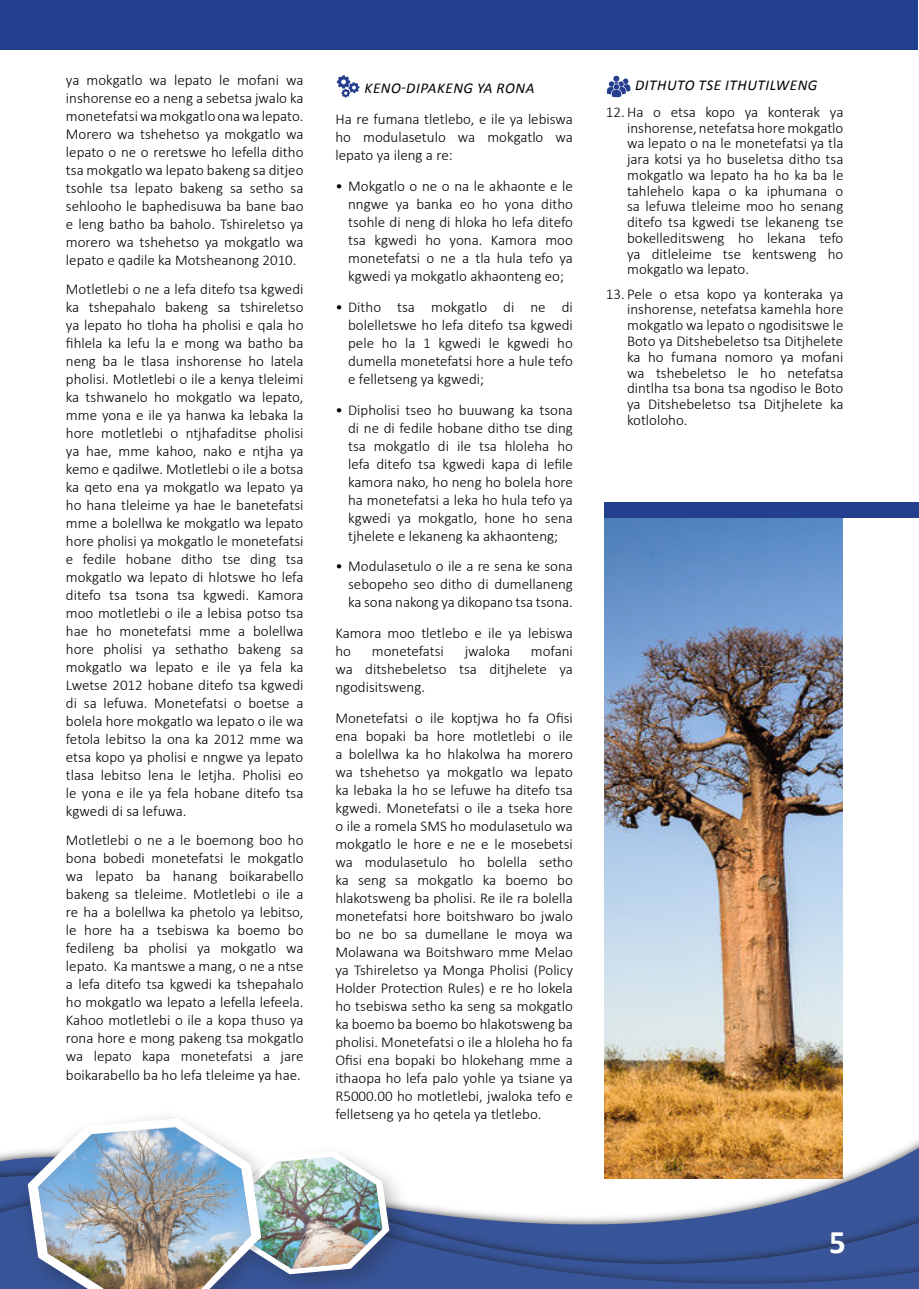
<style>
.page{position:relative;width:919px;height:1289px;background:#fff}
.page>*{position:absolute;margin:0;border:0;box-sizing:border-box;transform-origin:0 0}
.t1{font:700 33px "Calibri";color:#fff}
.BODY_TEXT{font:300 15px/18px "Calibri";color:#000;text-align:justify}
.BODY_TEXT-2{font:italic 15px "Calibri";letter-spacing:.04em;color:#000}
</style>
<div class="page">
<img style="left:604px;top:518px;width:238px;height:607px">
<svg style="left:604px;top:1125px;width:239px;height:9px;background:#e2a34b"></svg>
<img style="left:604px;top:1134px;width:314px;height:9px">
<svg style="left:604px;top:1146px;width:314px;height:7px"></svg>
<svg style="left:0;top:1160px;width:918px;height:128px;fill:#385599"></svg>
<img style="left:4px;top:1117px;width:421px;height:171px">
<svg style="left:28px;top:1118px;width:361px;height:170px"></svg>
<img style="left:253px;top:1156px;width:129px;height:112px">
<img style="left:38px;top:1127px;width:213px;height:161px">
<div style="left:0;top:0;width:917px;height:50px;background:#23408e"></div>
<svg style="left:337px;top:75px;width:22px;height:23px"></svg>
<svg style="left:606px;top:75px;width:25px;height:23px"></svg>
<svg style="left:607px;top:76px;width:23px;height:21px"></svg>
<div style="left:604px;top:502px;width:314px;height:16px;background:#23408e"></div>
<p class="BODY_TEXT" style="left:66px;top:70px;width:239px">ya mokgatlo wa lepato le mofani wa inshorense eo a neng a sebetsa jwalo ka monetefatsi wa mokgatlo ona wa lepato.<br>Morero wa tshehetso ya mokgatlo wa lepato o ne o reretswe ho lefella ditho tsa mokgatlo wa lepato bakeng sa ditjeo tsohle tsa lepato bakeng sa setho sa sehlooho le baphedisuwa ba bane bao e leng batho ba baholo. Tshireletso ya morero wa tshehetso ya mokgatlo wa lepato e qadile ka Motsheanong 2010.</p>
<p class="BODY_TEXT" style="left:66px;top:279px;width:239px">Motletlebi o ne a lefa ditefo tsa kgwedi ka tshepahalo bakeng sa tshireletso ya lepato ho tloha ha pholisi e qala ho fihlela ka lefu la e mong wa batho ba neng ba le tlasa inshorense ho latela pholisi. Motletlebi o ile a kenya tleleimi ka tshwanelo ho mokgatlo wa lepato, mme yona e ile ya hanwa ka lebaka la hore motletlebi o ntjhafaditse pholisi ya hae, mme kahoo, nako e ntjha ya kemo e qadilwe. Motletlebi o ile a botsa ka qeto ena ya mokgatlo wa lepato ya ho hana tleleime ya hae le banetefatsi mme a bolellwa ke mokgatlo wa lepato hore pholisi ya mokgatlo le monetefatsi e fedile hobane ditho tse ding tsa mokgatlo wa lepato di hlotswe ho lefa ditefo tsa tsona tsa kgwedi. Kamora moo motletlebi o ile a lebisa potso tsa hae ho monetefatsi mme a bolellwa hore pholisi ya sethatho bakeng sa mokgatlo wa lepato e ile ya fela ka Lwetse 2012 hobane ditefo tsa kgwedi di sa lefuwa. Monetefatsi o boetse a bolela hore mokgatlo wa lepato o ile wa fetola lebitso la ona ka 2012 mme wa etsa kopo ya pholisi e nngwe ya lepato tlasa lebitso lena le letjha. Pholisi eo le yona e ile ya fela hobane ditefo tsa kgwedi di sa lefuwa.</p>
<p class="BODY_TEXT" style="left:66px;top:829px;width:239px">Motletlebi o ne a le boemong boo ho bona bobedi monetefatsi le mokgatlo wa lepato ba hanang boikarabello bakeng sa tleleime. Motletlebi o ile a re ha a bolellwa ka phetolo ya lebitso, le hore ha a tsebiswa ka boemo bo fedileng ba pholisi ya mokgatlo wa lepato. Ka mantswe a mang, o ne a ntse a lefa ditefo tsa kgwedi ka tshepahalo ho mokgatlo wa lepato a lefella lefeela.<br>Kahoo motletlebi o ile a kopa thuso ya rona hore e mong pakeng tsa mokgatlo wa lepato kapa monetefatsi a jare</p>
<p class="BODY_TEXT" style="left:66px;top:1065px;width:236px">boikarabello ba ho lefa tleleime ya hae.</p>
<p class="BODY_TEXT-2" style="left:364px;top:78px;width:171px">KENO-DIPAKENG YA RONA</p>
<p class="BODY_TEXT" style="left:335px;top:109px;width:239px">Ha re fumana tletlebo, e ile ya lebiswa ho modulasetulo wa mokgatlo wa lepato ya ileng a re:</p>
<p class="BODY_TEXT" style="left:348px;top:176px;width:226px;text-indent:-13px">• Mokgatlo o ne o na le akhaonte e le nngwe ya banka eo ho yona ditho tsohle di neng di hloka ho lefa ditefo tsa kgwedi ho yona. Kamora moo monetefatsi o ne a tla hula tefo ya kgwedi ya mokgatlo akhaonteng eo;</p>
<p class="BODY_TEXT" style="left:348px;top:297px;width:226px;text-indent:-13px">• Ditho tsa mokgatlo di ne di bolelletswe ho lefa ditefo tsa kgwedi pele ho la 1 kgwedi le kgwedi ho dumella monetefatsi hore a hule tefo e felletseng ya kgwedi;</p>
<p class="BODY_TEXT" style="left:348px;top:400px;width:226px;text-indent:-13px">• Dipholisi tseo ho buuwang ka tsona di ne di fedile hobane ditho tse ding tsa mokgatlo di ile tsa hloleha ho lefa ditefo tsa kgwedi kapa di lefile kamora nako, ho neng ho bolela hore ha monetefatsi a leka ho hula tefo ya kgwedi ya mokgatlo, hone ho sena tjhelete e lekaneng ka akhaonteng;</p>
<p class="BODY_TEXT" style="left:348px;top:556px;width:226px;text-indent:-13px">• Modulasetulo o ile a re sena ke sona sebopeho seo ditho di dumellaneng ka sona nakong ya dikopano tsa tsona.</p>
<p class="BODY_TEXT" style="left:335px;top:623px;width:239px">Kamora moo tletlebo e ile ya lebiswa ho</p>
<p class="BODY_TEXT" style="left:335px;top:641px;width:239px;text-indent:195px">mofani wa ditshebeletso tsa ditjhelete ya ngodisitsweng.</p>
<p class="BODY_TEXT" style="left:335px;top:708px;width:239px">Monetefatsi o ile koptjwa ho fa Ofisi ena bopaki ba hore motletlebi o ile a bolellwa ka ho hlakolwa ha morero wa tshehetso ya mokgatlo wa lepato ka lebaka la ho se lefuwe ha ditefo tsa kgwedi. Monetefatsi o ile a tseka hore o ile a romela SMS ho modulasetulo wa mokgatlo le hore e ne e le mosebetsi wa modulasetulo ho bolella setho ka seng sa mokgatlo ka boemo bo hlakotsweng ba pholisi. Re ile ra bolella monetefatsi hore boitshwaro bo jwalo bo ne bo sa dumellane le moya wa Molawana wa Boitshwaro mme Melao ya Tshireletso ya Monga Pholisi (Policy Holder Protection Rules) e re ho lokela ho tsebiswa setho ka seng sa mokgatlo ka boemo ba boemo bo hlakotsweng ba pholisi. Monetefatsi o ile a hloleha ho fa Ofisi ena bopaki bo hlokehang mme a ithaopa ho lefa palo yohle ya tsiane ya R5000.00 ho motletlebi, jwaloka tefo e felletseng ya ho qetela ya tletlebo.</p>
<p class="BODY_TEXT" style="left:372px;top:641px;width:73px">monetefatsi</p>
<p class="BODY_TEXT" style="left:464px;top:641px;width:47px">jwaloka</p>
<p class="BODY_TEXT-2" style="left:635px;top:75px;width:184px">DITHUTO TSE ITHUTILWENG</p>
<p class="BODY_TEXT" style="left:627px;top:103px;width:218px;line-height:15.8px;text-indent:-21px">12. Ha o etsa kopo ya konterak ya inshorense, netefatsa hore mokgatlo wa lepato o na le monetefatsi ya tla jara kotsi ya ho buseletsa ditho tsa mokgatlo wa lepato ha ho ka ba le tahlehelo kapa o ka iphumana o sa lefuwa tleleime moo ho senang ditefo tsa kgwedi tse lekaneng tse bokelleditsweng ho lekana tefo ya ditleleime tse kentsweng ho mokgatlo wa lepato.</p>
<p class="BODY_TEXT" style="left:627px;top:285px;width:218px;line-height:15.8px;text-indent:-21px">13. Pele o etsa kopo ya konteraka ya inshorense, netefatsa kamehla hore mokgatlo wa lepato o ngodisitswe le Boto ya Ditshebeletso tsa Ditjhelete ka ho fumana nomoro ya mofani wa tshebeletso le ho netefatsa dintlha tsa bona tsa ngodiso le Boto ya Ditshebeletso tsa Ditjhelete ka kotloloho.</p>
<h1 class="t1" style="left:829px;top:1220px;width:18px">5</h1>
</div>
